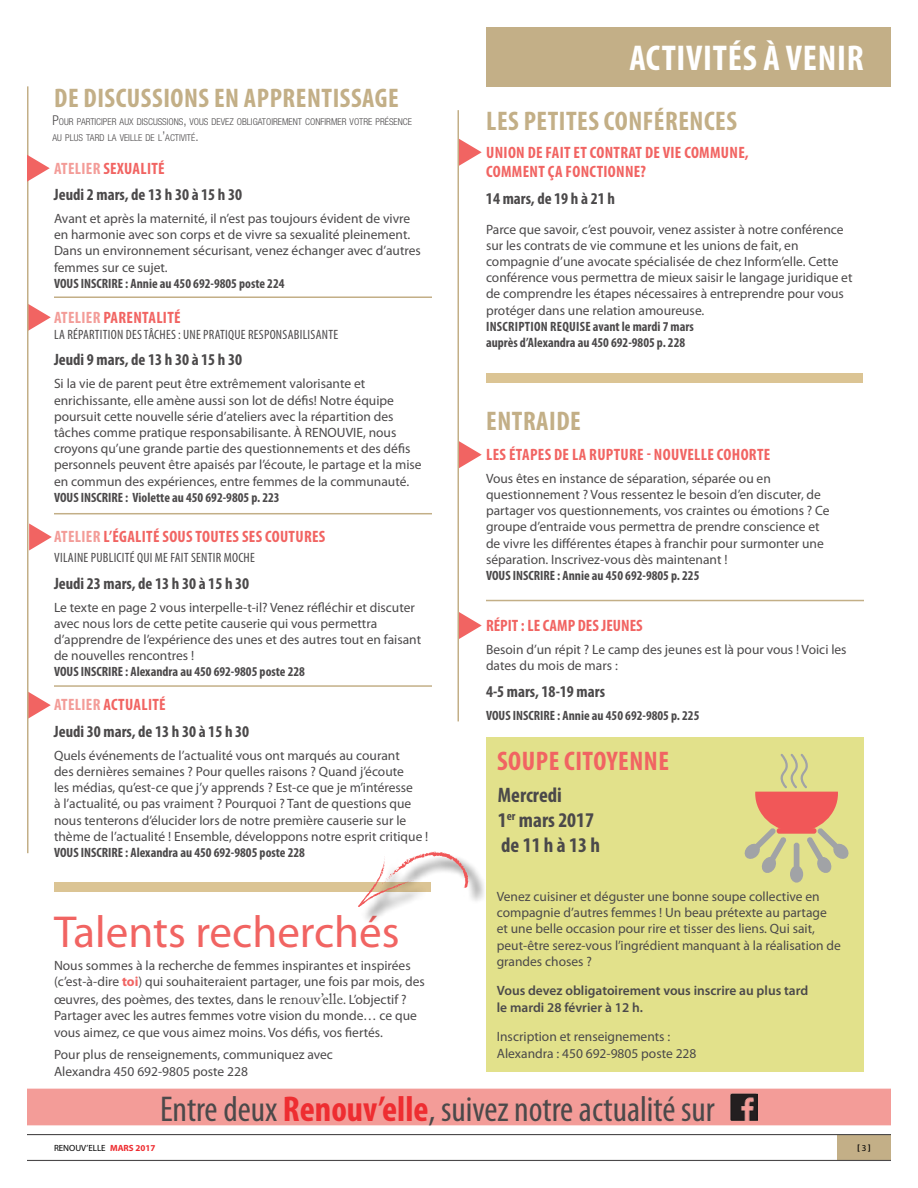
<style>
.page{position:relative;width:918px;height:1188px;background:#fff}
.page>*{position:absolute;margin:0;border:0;box-sizing:border-box;transform-origin:0 0}
.t1{font:45px "Myriad Pro";color:#f16462}
.t2{font:condensed 36px "Myriad Pro";color:#4b494a}
.t3{font:700 condensed 36px "Myriad Pro";letter-spacing:.02em;color:#fff}
.t4{font:700 condensed 27px "Myriad Pro";letter-spacing:.02em;color:#c3af87}
.t5{font:700 condensed 27px "Myriad Pro";letter-spacing:.02em;color:#f16462}
.t6{font:700 condensed 21px/25.2px "Myriad Pro";color:#4b494a}
.t7{font:700 condensed 16.5px/26.5px "Myriad Pro";color:#4b494a}
.t8{font:700 condensed 16.5px/19.8px "Myriad Pro";letter-spacing:.02em;color:#f16462}
.t9{font:700 condensed 16.5px "Myriad Pro";color:#f16462}
.t10{font:13.5px/16.2px "Myriad Pro";color:#4b494a}
.t11{font:700 condensed 13.5px/16.2px "Myriad Pro";color:#4b494a}
.t12{font:condensed 13.5px "Myriad Pro";letter-spacing:.02em;color:#4b494a}
.t13{font:600 13.5px/16.2px "Myriad Pro";color:#4b494a}
.t14{font:300 condensed 9.45px/16.2px "Helvetica Neue LT Pro";color:#4b494a}
.t15{font:9px "Myriad Pro";color:#000}
.t16{font:700 condensed 9px "Myriad Pro";color:#000}
.s1{font-size:13.5px}
.s2{color:#f39c98}
.s3{color:#f16462}
.s4{font-weight:700;color:#f16462}
.s5{font-family:"Adobe Caslon Pro";font-size:15px}
.s6{font-weight:700;color:#ee2d31}
.s7{font-weight:400;font-stretch:normal}
</style>
<div class="page">
<div style="left:837px;top:1134px;width:54px;height:27px;background:#c3af87"></div>
<hr style="left:27px;top:1134px;width:864px;height:1px;background:#4b494a">
<hr style="left:27px;top:1160px;width:864px;height:1px;background:#4b494a">
<div style="left:486px;top:27px;width:405px;height:59px;background:#c3af87"></div>
<hr style="left:54px;top:513px;width:378px;height:1px;background:#c3af87">
<hr style="left:54px;top:685px;width:378px;height:2px;background:#c3af87">
<div style="left:27px;top:1089px;width:864px;height:36px;background:#f39c98"></div>
<img style="left:731px;top:1094px;width:27px;height:26px">
<hr style="left:486px;top:600px;width:378px;height:1px;background:#c3af87">
<hr style="left:458px;top:110px;width:1px;height:611px;background:#c3af87">
<svg style="left:28px;top:304px;width:23px;height:27px"></svg>
<svg style="left:28px;top:692px;width:23px;height:27px"></svg>
<svg style="left:29px;top:523px;width:23px;height:27px"></svg>
<svg style="left:459px;top:441px;width:23px;height:27px"></svg>
<svg style="left:459px;top:612px;width:23px;height:27px"></svg>
<hr style="left:27px;top:86px;width:1px;height:767px;background:#c3af87">
<div style="left:486px;top:737px;width:378px;height:335px;background:#e2e18b"></div>
<div style="left:791px;top:867px;width:11px;height:14px;background:#a1a3a6;border-radius:50%"></div>
<div style="left:790px;top:866px;width:13px;height:17px;border:2px solid #a1a3a6;border-radius:50%"></div>
<svg style="left:745px;top:754px;width:103px;height:120px"></svg>
<svg style="left:27px;top:155px;width:23px;height:27px"></svg>
<div style="left:54px;top:882px;width:376px;height:10px;background:#dbc494"></div>
<hr style="left:54px;top:296px;width:378px;height:2px;background:#c3af87">
<div style="left:486px;top:374px;width:376px;height:9px;background:#dbc494"></div>
<svg style="left:459px;top:139px;width:23px;height:27px"></svg>
<div style="left:361px;top:854px;width:126px;height:71px;background:#000;opacity:.75"></div>
<svg style="left:358px;top:851px;width:111px;height:56px"></svg>
<h3 class="t4" style="left:54px;top:81px;width:346px">DE DISCUSSIONS EN APPRENTISSAGE</h3>
<p class="t14" style="left:52px;top:114px;width:361px"><span class="s1">P</span>OUR PARTICIPER AUX DISCUSSIONS<span class="s1">,</span> VOUS DEVEZ OBLIGATOIREMENT CONFIRMER VOTRE PRÉSENCE<br>AU PLUS TARD LA VEILLE DE L<span class="s1">’</span>ACTIVITÉ<span class="s1">.</span></p>
<p class="t7" style="left:54px;top:154px;width:190px"><span class="s2">ATELIER</span> <span class="s3">SEXUALITÉ<br></span>Jeudi 2 mars, de 13 h 30 à 15 h 30</p>
<p class="t10" style="left:54px;top:210px;width:368px">Avant et après la maternité, il n’est pas toujours évident de vivre en harmonie avec son corps et de vivre sa sexualité pleinement.<br>Dans un environnement sécurisant, venez échanger avec d’autres femmes sur ce sujet.</p>
<p class="t11" style="left:54px;top:275px;width:232px">VOUS INSCRIRE : Annie au 450 692-9805 poste 224</p>
<p class="t8" style="left:54px;top:307px;width:128px"><span class="s2">ATELIER</span> PARENTALITÉ</p>
<p class="t12" style="left:54px;top:326px;width:286px">LA RÉPARTITION DES TÂCHES : UNE PRATIQUE RESPONSABILISANTE</p>
<p class="t7" style="left:54px;top:346px;width:190px">Jeudi 9 mars, de 13 h 30 à 15 h 30</p>
<p class="t10" style="left:54px;top:376px;width:369px">Si la vie de parent peut être extrêmement valorisante et enrichissante, elle amène aussi son lot de défis! Notre équipe poursuit cette nouvelle série d’ateliers avec la répartition des tâches comme pratique responsabilisante. À RENOUVIE, nous croyons qu’une grande partie des questionnements et des défis personnels peuvent être apaisés par l’écoute, le partage et la mise en commun des expériences, entre femmes de la communauté.</p>
<p class="t11" style="left:54px;top:489px;width:227px">VOUS INSCRIRE : Violette au 450 692-9805 p. 223</p>
<p class="t8" style="left:54px;top:526px;width:273px"><span class="s2">ATELIER</span> L’ÉGALITÉ SOUS TOUTES SES COUTURES</p>
<p class="t12" style="left:54px;top:549px;width:202px">VILAINE PUBLICITÉ QUI ME FAIT SENTIR MOCHE</p>
<p class="t7" style="left:54px;top:569px;width:197px">Jeudi 23 mars, de 13 h 30 à 15 h 30</p>
<p class="t10" style="left:54px;top:599px;width:369px">Le texte en page 2 vous interpelle-t-il? Venez réfléchir et discuter avec nous lors de cette petite causerie qui vous permettra d’apprendre de l’expérience des unes et des autres tout en faisant de nouvelles rencontres !</p>
<p class="t11" style="left:54px;top:663px;width:253px">VOUS INSCRIRE : Alexandra au 450 692-9805 poste 228</p>
<p class="t7" style="left:54px;top:691px;width:197px"><span class="s2">ATELIER</span> <span class="s3">ACTUALITÉ<br></span>Jeudi 30 mars, de 13 h 30 à 15 h 30</p>
<p class="t10" style="left:54px;top:747px;width:376px">Quels événements de l’actualité vous ont marqués au courant<br>des dernières semaines ? Pour quelles raisons ? Quand j’écoute<br>les médias, qu’est-ce que j’y apprends ? Est-ce que je m’intéresse<br>à l’actualité, ou pas vraiment ? Pourquoi ? Tant de questions que nous tenterons d’élucider lors de notre première causerie sur le thème de l’actualité ! Ensemble, développons notre esprit critique !</p>
<p class="t11" style="left:54px;top:844px;width:253px">VOUS INSCRIRE : Alexandra au 450 692-9805 poste 228</p>
<h1 class="t1" style="left:54px;top:904px;width:347px">Talents recherchés</h1>
<p class="t10" style="left:54px;top:957px;width:372px">Nous sommes à la recherche de femmes inspirantes et inspirées (c’est-à-dire <span class="s4">toi</span>) qui souhaiteraient partager, une fois par mois, des</p>
<p class="t10" style="left:54px;top:991px;width:365px">œuvres, des poèmes, des textes, dans le <span class="s5">renouv’elle</span>. L’objectif ?<br>Partager avec les autres femmes votre vision du monde… ce que vous aimez, ce que vous aimez moins. Vos défis, vos fiertés.</p>
<p class="t10" style="left:54px;top:1047px;width:281px">Pour plus de renseignements, communiquez avec<br>Alexandra 450 692-9805 poste 228</p>
<h2 class="t3" style="left:629px;top:36px;width:236px">ACTIVITÉS À VENIR</h2>
<h3 class="t4" style="left:486px;top:105px;width:252px">LES PETITES CONFÉRENCES</h3>
<p class="t8" style="left:486px;top:142px;width:264px">UNION DE FAIT ET CONTRAT DE VIE COMMUNE,<br>COMMENT ÇA FONCTIONNE?</p>
<p class="t7" style="left:486px;top:185px;width:130px">14 mars, de 19 h à 21 h</p>
<p class="t10" style="left:486px;top:221px;width:368px">Parce que savoir, c’est pouvoir, venez assister à notre conférence sur les contrats de vie commune et les unions de fait, en compagnie d’une avocate spécialisée de chez Inform’elle. Cette conférence vous permettra de mieux saisir le langage juridique et de comprendre les étapes nécessaires à entreprendre pour vous protéger dans une relation amoureuse.</p>
<p class="t11" style="left:486px;top:318px;width:209px">INSCRIPTION REQUISE avant le mardi 7 mars auprès d’Alexandra au 450 692-9805 p. 228</p>
<h3 class="t4" style="left:486px;top:404px;width:96px">ENTRAIDE</h3>
<p class="t8" style="left:486px;top:444px;width:286px">LES ÉTAPES DE LA RUPTURE - NOUVELLE COHORTE</p>
<p class="t10" style="left:486px;top:470px;width:345px">Vous êtes en instance de séparation, séparée ou en questionnement ? Vous ressentez le besoin d’en discuter, de partager vos questionnements, vos craintes ou émotions ? Ce groupe d’entraide vous permettra de prendre conscience et de vivre les différentes étapes à franchir pour surmonter une séparation. Inscrivez-vous dès maintenant !</p>
<p class="t11" style="left:486px;top:567px;width:215px">VOUS INSCRIRE : Annie au 450 692-9805 p. 225</p>
<p class="t9" style="left:486px;top:615px;width:158px">RÉPIT : LE CAMP DES JEUNES</p>
<p class="t10" style="left:486px;top:641px;width:362px">Besoin d’un répit ? Le camp des jeunes est là pour vous ! Voici les dates du mois de mars :</p>
<p class="t7" style="left:486px;top:678px;width:121px">4-5 mars, 18-19 mars</p>
<p class="t11" style="left:486px;top:707px;width:215px">VOUS INSCRIRE : Annie au 450 692-9805 p. 225</p>
<h3 class="t5" style="left:497px;top:744px;width:174px">SOUPE CITOYENNE</h3>
<h3 class="t6" style="left:498px;top:782px;width:104px">Mercredi<br>1<sup>er</sup> mars 2017 de 11 h à 13 h</h3>
<p class="t10" style="left:497px;top:888px;width:346px">Venez cuisiner et déguster une bonne soupe collective en compagnie d’autres femmes ! Un beau prétexte au partage et une belle occasion pour rire et tisser des liens. Qui sait, peut-être serez-vous l’ingrédient manquant à la réalisation de grandes choses ?</p>
<p class="t13" style="left:497px;top:982px;width:313px">Vous devez obligatoirement vous inscrire au plus tard le mardi 28 février à 12 h.</p>
<p class="t10" style="left:497px;top:1029px;width:201px">Inscription et renseignements :<br>Alexandra : 450 692-9805 poste 228</p>
<h2 class="t2" style="left:160px;top:1087px;width:556px">Entre deux <span class="s6">Renouv’elle</span>, suivez notre actualité sur</h2>
<p class="t15" style="left:54px;top:1142px;width:103px">RENOUV’ELLE <span class="s6">MARS 2017</span></p>
<p class="t16" style="left:857px;top:1142px;width:15px">[ <span class="s7">3</span> ]</p>
</div>
